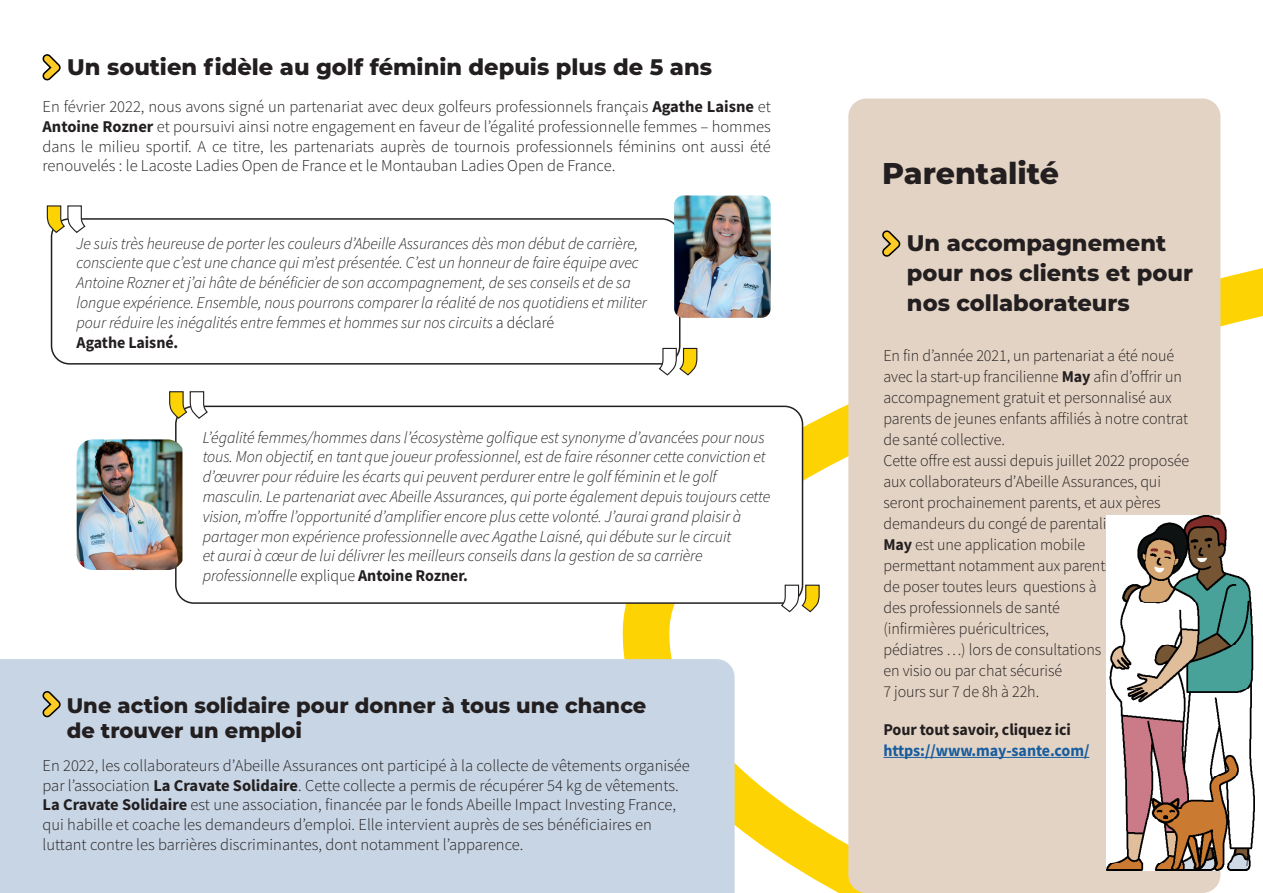
<style>
.page{position:relative;width:1263px;height:893px;background:#fff}
.page>*{position:absolute;margin:0;border:0;box-sizing:border-box;transform-origin:0 0}
.t1{font:800 30px "Montserrat";color:#231f20}
.t2{font:800 22.5px/30px "Montserrat";color:#231f20}
.t3{font:800 21px/25.2px "Montserrat";color:#231f20}
.t4{font:300 16.5px/21px "Source Sans Pro";letter-spacing:-.005em;color:#231f20}
.t5{font:italic 300 16.5px/19.8px "Source Sans Pro";letter-spacing:-.005em;color:#231f20}
.t6{font:700 16.5px "Source Sans Pro";letter-spacing:-.005em;color:#175d9e}
.t7{font:700 16.5px "Source Sans Pro";letter-spacing:-.005em;color:#231f20}
.t8{font:300 15px "Source Sans Pro";color:#231f20}
.s1{font-weight:700}
.s2{font-style:normal}
.s3{font-weight:700;font-style:normal}
</style>
<div class="page">
<svg style="left:617px;top:143px;width:646px;height:750px"></svg>
<div style="left:848px;top:99px;width:372px;height:794px;background:#e3d3c4;border-radius:18px"></div>
<div style="left:0;top:659px;width:735px;height:234px;background:#c8d5e4"></div>
<svg style="left:882px;top:230px;width:19px;height:27px"></svg>
<hr style="left:883px;top:757px;width:206px;height:1px;background:#175d9e">
<svg style="left:41px;top:689px;width:21px;height:29px"></svg>
<img style="left:1106px;top:515px;width:149px;height:355px">
<svg style="left:42px;top:54px;width:19px;height:27px"></svg>
<div style="left:52px;top:219px;width:628px;height:145px;background:#fff;border-radius:18px"></div>
<div style="left:51px;top:218px;width:629px;height:147px;border:2px solid #231f20;border-radius:18px"></div>
<svg style="left:46px;top:205px;width:40px;height:29px"></svg>
<svg style="left:658px;top:347px;width:40px;height:29px"></svg>
<div style="left:176px;top:406px;width:626px;height:197px;background:#fff;border-radius:18px"></div>
<div style="left:175px;top:406px;width:628px;height:198px;border:2px solid #231f20;border-radius:18px"></div>
<svg style="left:169px;top:391px;width:40px;height:29px"></svg>
<svg style="left:780px;top:584px;width:40px;height:29px"></svg>
<img style="left:77px;top:439px;width:105px;height:131px">
<img style="left:674px;top:195px;width:97px;height:123px">
<h2 class="t2" style="left:67px;top:51px;width:646px">Un soutien fidèle au golf féminin depuis plus de 5 ans</h2>
<p class="t4" style="left:43px;top:97px;width:730px;line-height:19.8px;text-align:justify">En février 2022, nous avons signé un partenariat avec deux golfeurs professionnels français <span class="s1">Agathe Laisne</span> et <span class="s1">Antoine Rozner</span> et poursuivi ainsi notre engagement en faveur de l’égalité professionnelle femmes – hommes dans le milieu sportif. A ce titre, les partenariats auprès de tournois professionnels féminins ont aussi été renouvelés : le Lacoste Ladies Open de France et le Montauban Ladies Open de France.</p>
<p class="t5" style="left:77px;top:233px;width:572px">Je suis très heureuse de porter les couleurs d’Abeille Assurances dès mon début de carrière, consciente que c’est une chance qui m’est présentée. C’est un honneur de faire équipe avec Antoine Rozner et j’ai hâte de bénéficier de son accompagnement, de ses conseils et de sa longue expérience. Ensemble, nous pourrons comparer la réalité de nos quotidiens et militer pour réduire les inégalités entre femmes et hommes sur nos circuits <span class="s2">a déclaré<br></span><span class="s3">Agathe Laisné.</span></p>
<p class="t5" style="left:203px;top:427px;width:569px">L’égalité femmes/hommes dans l’écosystème golfique est synonyme d’avancées pour nous tous. Mon objectif, en tant que joueur professionnel, est de faire résonner cette conviction et d’œuvrer pour réduire les écarts qui peuvent perdurer entre le golf féminin et le golf masculin. Le partenariat avec Abeille Assurances, qui porte également depuis toujours cette vision, m’offre l’opportunité d’amplifier encore plus cette volonté. J’aurai grand plaisir à partager mon expérience professionnelle avec Agathe Laisné, qui débute sur le circuit<br>et aurai à cœur de lui délivrer les meilleurs conseils dans la gestion de sa carrière professionnelle <span class="s2">explique</span> <span class="s3">Antoine Rozner.</span></p>
<p class="t3" style="left:67px;top:692px;width:581px">Une action solidaire pour donner à tous une chance de trouver un emploi</p>
<p class="t4" style="left:43px;top:755px;width:649px;line-height:19.8px">En 2022, les collaborateurs d’Abeille Assurances ont participé à la collecte de vêtements organisée par l’association <span class="s1">La Cravate Solidaire</span>. Cette collecte a permis de récupérer 54 kg de vêtements.<br><span class="s1">La Cravate Solidaire</span> est une association, financée par le fonds Abeille Impact Investing France, qui habille et coache les demandeurs d’emploi. Elle intervient auprès de ses bénéficiaires en luttant contre les barrières discriminantes, dont notamment l’apparence.</p>
<h1 class="t1" style="left:882px;top:152px;width:178px">Parentalité</h1>
<h2 class="t2" style="left:907px;top:227px;width:288px">Un accompagnement pour nos clients et pour nos collaborateurs</h2>
<p class="t4" style="left:883px;top:345px;width:307px">En fin d’année 2021, un partenariat a été noué avec la start-up francilienne <span class="s1">May</span> afin d’offrir un accompagnement gratuit et personnalisé aux parents de jeunes enfants affiliés à notre contrat de santé collective.<br>Cette offre est aussi depuis juillet 2022 proposée aux collaborateurs d’Abeille Assurances, qui seront prochainement parents, et aux pères demandeurs du congé de parentalité.<br><span class="s1">May</span> est une application mobile<br>permettant notamment aux parents<br>de poser toutes leurs questions à<br>des professionnels de santé<br>(infirmières puéricultrices,<br>pédiatres …) lors de consultations<br>en visio ou par chat sécurisé<br>7 jours sur 7 de 8h à 22h.</p>
<p class="t7" style="left:883px;top:718px;width:189px">Pour tout savoir, cliquez ici</p>
<p class="t6" style="left:883px;top:739px;width:207px">https://www.may-sante.com/</p>
<p class="t8" style="left:1244px;top:852px;width:9px">7</p>
</div>
